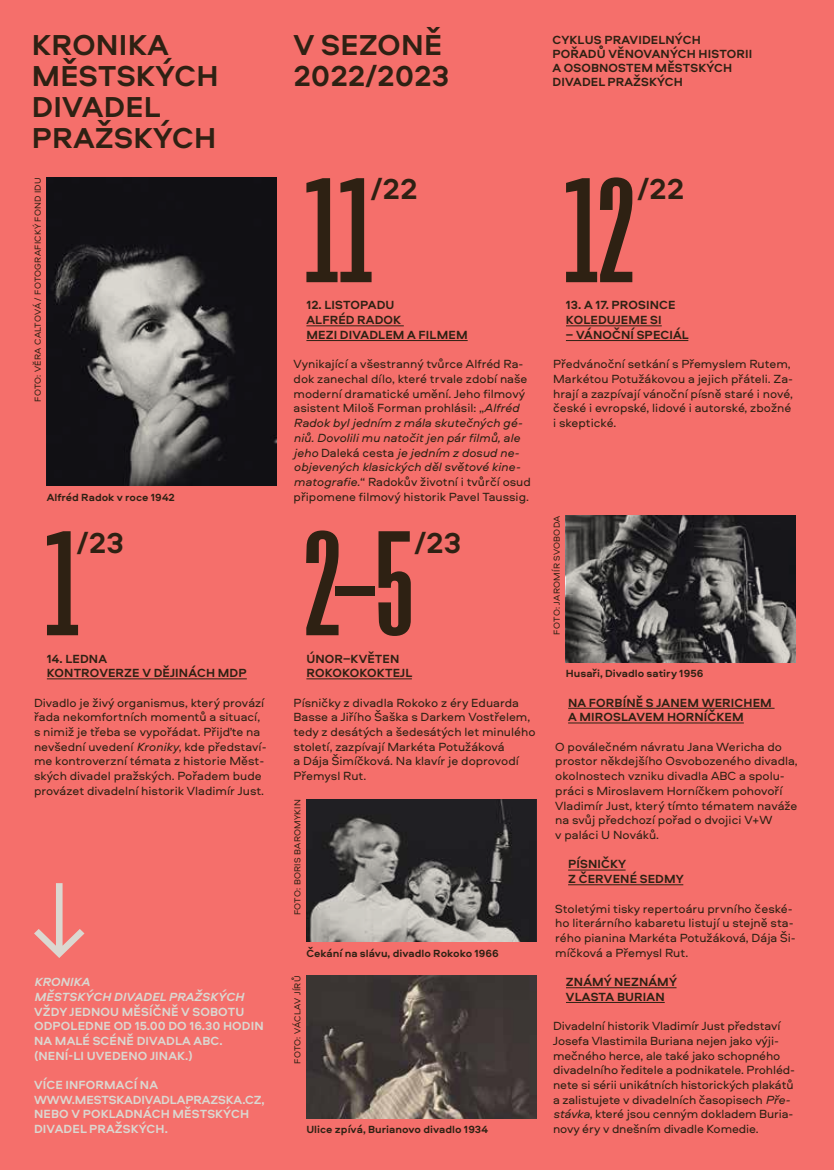
<style>
.page{position:relative;width:834px;height:1170px;background:#fff}
.page>*{position:absolute;margin:0;border:0;box-sizing:border-box;transform-origin:0 0}
.t1{font:148.5px "Kabaret";color:#2e2113}
.t2{font:700 30px/30.8px "Aeroport";letter-spacing:.01em;color:#2e2113}
.t3{font:12.3px/14.7px "Aeroport";color:#2e2113}
.t4{font:700 12.3px/14.7px "Aeroport";letter-spacing:.01em;color:#2e2113}
.t5{font:700 12.3px/14.7px "Aeroport";letter-spacing:.01em;color:#dbd8d1}
.t6{font:italic 700 12.3px/14.7px "Aeroport";letter-spacing:.01em;color:#dbd8d1}
.t7{font:700 10.8px "Aeroport";color:#2e2113}
.t8{font:9px "Aeroport";letter-spacing:.03em;color:#2e2113}
.s1{font-style:italic}
</style>
<div class="page">
<div style="left:0;top:0;width:833px;height:1169px;background:#f56f6b"></div>
<img style="left:306px;top:975px;width:230px;height:143px">
<hr style="left:306px;top:325px;width:98px;height:1px;background:#2e2113">
<hr style="left:306px;top:340px;width:161px;height:1px;background:#2e2113">
<hr style="left:566px;top:325px;width:95px;height:1px;background:#2e2113">
<hr style="left:566px;top:340px;width:122px;height:1px;background:#2e2113">
<hr style="left:47px;top:678px;width:200px;height:1px;background:#2e2113">
<hr style="left:306px;top:678px;width:106px;height:1px;background:#2e2113">
<hr style="left:568px;top:707px;width:206px;height:1px;background:#2e2113">
<hr style="left:568px;top:722px;width:175px;height:1px;background:#2e2113">
<hr style="left:568px;top:869px;width:57px;height:1px;background:#2e2113">
<hr style="left:568px;top:884px;width:115px;height:1px;background:#2e2113">
<hr style="left:566px;top:987px;width:110px;height:1px;background:#2e2113">
<hr style="left:566px;top:1001px;width:98px;height:1px;background:#2e2113">
<svg style="left:34px;top:883px;width:50px;height:74px"></svg>
<svg style="left:47px;top:177px;width:229px;height:309px;background:#393739"></svg>
<svg style="left:306px;top:799px;width:230px;height:142px;background:#585756"></svg>
<svg style="left:566px;top:515px;width:229px;height:147px;background:#484747"></svg>
<h2 class="t2" style="left:32px;top:29px;width:188px">KRONIKA<br>MĚSTSKÝCH<br>DIVADEL<br>PRAŽSKÝCH</h2>
<h2 class="t2" style="left:293px;top:29px;width:158px">V SEZONĚ<br>2022/2023</h2>
<h2 class="t2" style="left:371px;top:172px;width:48px">/22</h2>
<p class="t4" style="left:552px;top:33px;width:201px;line-height:14px">CYKLUS PRAVIDELNÝCH<br>POŘADŮ VĚNOVANÝCH HISTORII<br>A OSOBNOSTEM MĚSTSKÝCH<br>DIVADEL PRAŽSKÝCH</p>
<h1 class="t1" style="left:304px;top:163px;width:71px">11</h1>
<h1 class="t1" style="left:563px;top:163px;width:72px">12</h1>
<h2 class="t2" style="left:637px;top:172px;width:48px">/22</h2>
<p class="t8" style="left:32px;top:402px;width:226px;rotate:-90deg">FOTO: VĚRA CALTOVÁ / FOTOGRAFICKÝ FOND IDU</p>
<p class="t4" style="left:306px;top:297px;width:163px">12. LISTOPADU<br>ALFRÉD RADOK<br>MEZI DIVADLEM A FILMEM</p>
<p class="t3" style="left:293px;top:356px;width:239px">Vynikající a všestranný tvůrce Alfréd Ra&shy;dok zanechal dílo, které trvale zdobí naše moderní dramatické umění. Jeho filmový asistent Miloš Forman prohlásil: „<span class="s1">Alfréd Radok byl jedním z mála skutečných gé&shy;niů. Dovolili mu natočit jen pár filmů, ale jeho</span> Daleká cesta <span class="s1">je jedním z dosud ne&shy;objevených klasických děl světové kine&shy;matografie.</span>“ Radokův životní i tvůrčí osud připomene filmový historik Pavel Taussig.</p>
<p class="t4" style="left:566px;top:297px;width:111px">13. A 17. PROSINCE<br>KOLEDUJEME SI</p>
<p class="t4" style="left:566px;top:327px;width:124px">– VÁNOČNÍ SPECIÁL</p>
<p class="t3" style="left:553px;top:356px;width:241px">Předvánoční setkání s Přemyslem Rutem, Markétou Potužákovou a jejich přáteli. Za&shy;hrají a zazpívají vánoční písně staré i nové, české i evropské, lidové i autorské, zbožné i skeptické.</p>
<p class="t7" style="left:47px;top:489px;width:130px">Alfréd Radok v roce 1942</p>
<h1 class="t1" style="left:45px;top:516px;width:37px">1</h1>
<h1 class="t1" style="left:304px;top:516px;width:112px">2–5</h1>
<h2 class="t2" style="left:77px;top:526px;width:49px">/23</h2>
<h2 class="t2" style="left:414px;top:526px;width:49px">/23</h2>
<p class="t8" style="left:550px;top:634px;width:120px;rotate:-90deg">FOTO: JAROMÍR SVOBODA</p>
<p class="t4" style="left:47px;top:650px;width:201px">14. LEDNA<br>KONTROVERZE V DĚJINÁCH MDP</p>
<p class="t3" style="left:34px;top:694px;width:234px">Divadlo je živý organismus, který provází řada nekomfortních momentů a situací, s nimiž je třeba se vypořádat. Přijďte na nevšední uvedení <span class="s1">Kroniky</span>, kde představí&shy;me kontroverzní témata z historie Měst&shy;ských divadel pražských. Pořadem bude provázet divadelní historik Vladimír Just.</p>
<p class="t6" style="left:34px;top:974px;width:211px">KRONIKA<br>MĚSTSKÝCH DIVADEL PRAŽSKÝCH</p>
<p class="t5" style="left:34px;top:1003px;width:231px">VŽDY JEDNOU MĚSÍČNĚ V SOBOTU<br>ODPOLEDNE OD 15.00 DO 16.30 HODIN<br>NA MALÉ SCÉNĚ DIVADLA ABC. (NENÍ-LI UVEDENO JINAK.)</p>
<p class="t5" style="left:34px;top:1076px;width:232px">VÍCE INFORMACÍ NA<br>WWW.MESTSKADIVADLAPRAZSKA.CZ,<br>NEBO V POKLADNÁCH MĚSTSKÝCH<br>DIVADEL PRAŽSKÝCH.</p>
<p class="t4" style="left:306px;top:650px;width:107px">ÚNOR–KVĚTEN<br>ROKOKOKOKTEJL</p>
<p class="t3" style="left:293px;top:694px;width:243px">Písničky z divadla Rokoko z éry Eduarda Basse a Jiřího Šaška s Darkem Vostřelem, tedy z desátých a šedesátých let minulého století, zazpívají Markéta Potužáková<br>a Dája Šimíčková. Na klavír je doprovodí Přemysl Rut.</p>
<p class="t4" style="left:568px;top:694px;width:205px">NA FORBÍNĚ S JANEM WERICHEM<br>A MIROSLAVEM HORNÍČKEM</p>
<p class="t7" style="left:566px;top:665px;width:139px">Husaři, Divadlo satiry 1956</p>
<p class="t3" style="left:555px;top:738px;width:244px">O poválečném návratu Jana Wericha do prostor někdejšího Osvobozeného divadla, okolnostech vzniku divadla ABC a spolu&shy;práci s Miroslavem Horníčkem pohovoří Vladimír Just, který tímto tématem naváže na svůj předchozí pořad o dvojici V+W<br>v paláci U Nováků.</p>
<p class="t4" style="left:568px;top:856px;width:117px">PÍSNIČKY<br>Z ČERVENÉ SEDMY</p>
<p class="t3" style="left:555px;top:900px;width:242px">Stoletými tisky repertoáru prvního české&shy;ho literárního kabaretu listují u stejně sta&shy;rého pianina Markéta Potužáková, Dája Ši&shy;míčková a Přemysl Rut.</p>
<p class="t4" style="left:566px;top:974px;width:112px">ZNÁMÝ NEZNÁMÝ<br>VLASTA BURIAN</p>
<p class="t3" style="left:553px;top:1017px;width:243px">Divadelní historik Vladimír Just představí Josefa Vlastimila Buriana nejen jako výji&shy;mečného herce, ale také jako schopného divadelního ředitele a podnikatele. Prohléd&shy;nete si sérii unikátních historických plakátů a zalistujete v divadelních časopisech <span class="s1">Pře&shy;stávka</span>, které jsou cenným dokladem Buria&shy;novy éry v dnešním divadle Komedie.</p>
<p class="t8" style="left:291px;top:915px;width:117px;rotate:-90deg">FOTO: BORIS BAROMYKIN</p>
<p class="t7" style="left:306px;top:945px;width:194px">Čekání na slávu, divadlo Rokoko 1966</p>
<p class="t8" style="left:291px;top:1063px;width:90px;rotate:-90deg">FOTO: VÁCLAV JÍRŮ</p>
<p class="t7" style="left:306px;top:1121px;width:183px">Ulice zpívá, Burianovo divadlo 1934</p>
</div>
